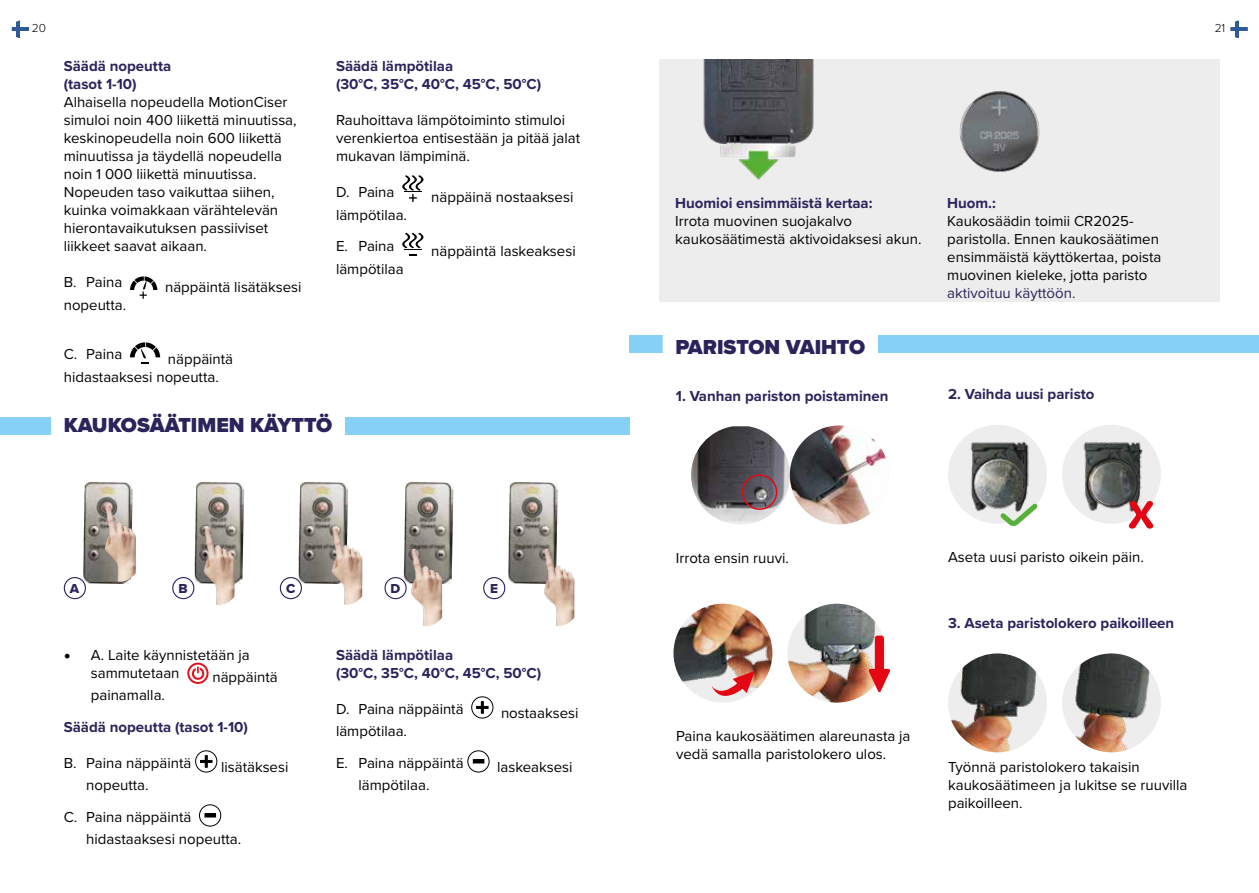
<style>
.page{position:relative;width:1259px;height:893px;background:#fff}
.page>*{position:absolute;margin:0;border:0;box-sizing:border-box;transform-origin:0 0}
.t1{font:900 21px "Proxima Nova";color:#2a245b}
.t2{font:15px/18px "Proxima Nova";color:#000}
.t3{font:15px/18px "Proxima Nova";color:#020203}
.t4{font:700 15px/18px "Proxima Nova";color:#2a245b}
.t5{font:15px "Proxima Nova";color:#2a245b}
.t6{font:13.5px "Proxima Nova Extrabld";color:#2a245b}
.t7{font:300 12px "Proxima Nova";color:#000}
.s1{font-family:"Minion Pro";font-size:18px}
</style>
<div class="page">
<img style="left:83px;top:482px;width:50px;height:102px">
<img style="left:105px;top:504px;width:31px;height:78px">
<img style="left:195px;top:482px;width:49px;height:102px">
<img style="left:203px;top:528px;width:31px;height:77px">
<img style="left:298px;top:482px;width:50px;height:102px">
<img style="left:331px;top:528px;width:31px;height:77px">
<img style="left:404px;top:482px;width:49px;height:102px">
<img style="left:411px;top:549px;width:31px;height:77px">
<img style="left:508px;top:482px;width:50px;height:102px">
<img style="left:543px;top:549px;width:31px;height:77px">
<div style="left:0;top:417px;width:629px;height:18px;background:#86d0f5"></div>
<div style="left:51px;top:412px;width:294px;height:24px;background:#fff"></div>
<svg style="left:187px;top:663px;width:22px;height:21px"></svg>
<svg style="left:195px;top:750px;width:23px;height:23px"></svg>
<div style="left:199px;top:804px;width:22px;height:22px;border:1px solid #000;border-radius:50%"></div>
<div style="left:205px;top:813px;width:11px;height:4px;border:1px solid #000"></div>
<svg style="left:471px;top:696px;width:22px;height:23px"></svg>
<div style="left:467px;top:750px;width:22px;height:22px;border:1px solid #000;border-radius:50%"></div>
<div style="left:473px;top:759px;width:11px;height:4px;border:1px solid #000"></div>
<div style="left:64px;top:578px;width:21px;height:21px;background:#fff;border-radius:50%"></div>
<div style="left:64px;top:577px;width:22px;height:22px;border:1px solid #2a245b;border-radius:50%"></div>
<div style="left:172px;top:577px;width:22px;height:22px;border:1px solid #2a245b;border-radius:50%"></div>
<div style="left:280px;top:578px;width:21px;height:21px;background:#fff;border-radius:50%"></div>
<div style="left:280px;top:577px;width:22px;height:22px;border:1px solid #2a245b;border-radius:50%"></div>
<div style="left:385px;top:578px;width:21px;height:21px;background:#fff;border-radius:50%"></div>
<div style="left:384px;top:577px;width:23px;height:22px;border:1px solid #2a245b;border-radius:50%"></div>
<div style="left:483px;top:577px;width:22px;height:22px;border:1px solid #2a245b;border-radius:50%"></div>
<svg style="left:130px;top:276px;width:27px;height:23px"></svg>
<svg style="left:130px;top:342px;width:30px;height:22px"></svg>
<svg style="left:402px;top:175px;width:21px;height:27px"></svg>
<svg style="left:402px;top:233px;width:21px;height:23px"></svg>
<div style="left:629px;top:335px;width:630px;height:18px;background:#86d0f5"></div>
<div style="left:662px;top:334px;width:216px;height:24px;background:#fff"></div>
<img style="left:673px;top:604px;width:99px;height:99px;border-radius:49px">
<img style="left:787px;top:604px;width:99px;height:99px;border-radius:49px">
<svg style="left:711px;top:671px;width:44px;height:32px"></svg>
<svg style="left:868px;top:636px;width:22px;height:56px"></svg>
<img style="left:948px;top:426px;width:99px;height:98px">
<img style="left:1062px;top:425px;width:99px;height:99px;border-radius:49px">
<svg style="left:996px;top:499px;width:46px;height:27px"></svg>
<svg style="left:1128px;top:501px;width:26px;height:28px"></svg>
<img style="left:950px;top:653px;width:97px;height:99px">
<img style="left:1062px;top:653px;width:99px;height:99px;border-radius:49px">
<img style="left:691px;top:426px;width:99px;height:95px">
<div style="left:742px;top:474px;width:35px;height:36px;border:2px solid #e30613;border-radius:50%"></div>
<img style="left:790px;top:425px;width:98px;height:99px;border-radius:49px">
<div style="left:659px;top:60px;width:560px;height:242px;background:#ededed"></div>
<img style="left:703px;top:60px;width:111px;height:120px">
<img style="left:959px;top:91px;width:81px;height:81px">
<svg style="left:1230px;top:21px;width:17px;height:17px"></svg>
<svg style="left:1234px;top:21px;width:4px;height:17px"></svg>
<hr style="left:1230px;top:28px;width:17px;height:3px;background:#2c5b97">
<hr style="left:16px;top:21px;width:4px;height:17px;background:#2c5b97">
<hr style="left:12px;top:28px;width:17px;height:3px;background:#2c5b97">
<p class="t7" style="left:32px;top:19px;width:16px">20</p>
<p class="t7" style="left:1214px;top:19px;width:12px">21</p>
<p class="t4" style="left:64px;top:57px;width:109px">Säädä nopeutta (tasot 1-10)</p>
<p class="t3" style="left:64px;top:93px;width:234px">Alhaisella nopeudella MotionCiser simuloi noin 400 liikettä minuutissa, keskinopeudella noin 600 liikettä minuutissa ja täydellä nopeudella noin 1 000 liikettä minuutissa.<br>Nopeuden taso vaikuttaa siihen, kuinka voimakkaan värähtelevän hierontavaikutuksen passiiviset</p>
<p class="t2" style="left:64px;top:237px;width:145px">liikkeet saavat aikaan.</p>
<p class="t2" style="left:64px;top:273px;width:60px">B. Paina</p>
<p class="t2" style="left:165px;top:277px;width:138px">näppäintä lisätäksesi</p>
<p class="t2" style="left:64px;top:295px;width:64px">nopeutta.</p>
<p class="t2" style="left:64px;top:345px;width:60px">C. Paina</p>
<p class="t2" style="left:64px;top:349px;width:171px;text-indent:104px">näppäintä hidastaaksesi nopeutta.</p>
<p class="t4" style="left:336px;top:57px;width:207px">Säädä lämpötilaa<br>(30°C, 35°C, 40°C, 45°C, 50°C)</p>
<p class="t2" style="left:336px;top:111px;width:246px">Rauhoittava lämpötoiminto stimuloi verenkiertoa entisestään ja pitää jalat mukavan lämpiminä.</p>
<p class="t2" style="left:336px;top:183px;width:60px">D. Paina</p>
<p class="t2" style="left:431px;top:187px;width:144px">näppäinä nostaaksesi</p>
<p class="t2" style="left:336px;top:198px;width:73px;line-height:31.5px">lämpötilaa.<br>E. Paina</p>
<p class="t2" style="left:431px;top:241px;width:146px">näppäintä laskeaksesi</p>
<p class="t2" style="left:336px;top:259px;width:69px">lämpötilaa</p>
<h1 class="t1" style="left:64px;top:409px;width:270px">KAUKOSÄÄTIMEN KÄYTTÖ</h1>
<p class="t6" style="left:70px;top:578px;width:11px">A</p>
<p class="t6" style="left:178px;top:578px;width:11px">B</p>
<p class="t6" style="left:286px;top:578px;width:11px">C</p>
<p class="t6" style="left:390px;top:578px;width:11px">D</p>
<p class="t6" style="left:490px;top:578px;width:9px">E</p>
<p class="t2" style="left:91px;top:645px;width:160px;text-indent:-27px"><span class="s1">•</span> A. Laite käynnistetään ja sammutetaan</p>
<p class="t2" style="left:212px;top:668px;width:67px">näppäintä</p>
<p class="t2" style="left:91px;top:686px;width:76px">painamalla.</p>
<p class="t4" style="left:64px;top:718px;width:186px">Säädä nopeutta (tasot 1-10)</p>
<p class="t2" style="left:64px;top:753px;width:129px">B. Paina näppäintä</p>
<p class="t2" style="left:221px;top:758px;width:69px">lisätäksesi</p>
<p class="t2" style="left:64px;top:769px;width:129px;line-height:31.5px;text-indent:22px">nopeutta.<br>C. Paina näppäintä</p>
<p class="t2" style="left:86px;top:830px;width:156px">hidastaaksesi nopeutta.</p>
<p class="t4" style="left:336px;top:646px;width:207px">Säädä lämpötilaa<br>(30°C, 35°C, 40°C, 45°C, 50°C)</p>
<p class="t2" style="left:336px;top:699px;width:129px">D. Paina näppäintä</p>
<p class="t2" style="left:501px;top:704px;width:79px">nostaaksesi</p>
<p class="t2" style="left:336px;top:715px;width:129px;line-height:31.5px">lämpötilaa.<br>E. Paina näppäintä</p>
<p class="t2" style="left:497px;top:758px;width:77px">laskeaksesi</p>
<p class="t2" style="left:358px;top:776px;width:73px">lämpötilaa.</p>
<p class="t4" style="left:675px;top:194px;width:199px">Huomioi ensimmäistä kertaa:</p>
<p class="t3" style="left:675px;top:212px;width:248px">Irrota muovinen suojakalvo kaukosäätimestä aktivoidaksesi akun.</p>
<h1 class="t1" style="left:675px;top:331px;width:191px">PARISTON VAIHTO</h1>
<p class="t4" style="left:676px;top:387px;width:214px">1. Vanhan pariston poistaminen</p>
<p class="t4" style="left:947px;top:194px;width:50px">Huom.:</p>
<p class="t3" style="left:947px;top:212px;width:216px">Kaukosäädin toimii CR2025- paristolla. Ennen kaukosäätimen ensimmäistä käyttökertaa, poista muovinen kieleke, jotta paristo</p>
<p class="t5" style="left:947px;top:282px;width:130px">aktivoituu käyttöön.</p>
<p class="t4" style="left:948px;top:385px;width:148px">2. Vaihda uusi paristo</p>
<p class="t2" style="left:676px;top:549px;width:115px">Irrota ensin ruuvi.</p>
<p class="t2" style="left:948px;top:547px;width:197px">Aseta uusi paristo oikein päin.</p>
<p class="t4" style="left:948px;top:614px;width:228px">3. Aseta paristolokero paikoilleen</p>
<p class="t2" style="left:676px;top:726px;width:236px">Paina kaukosäätimen alareunasta ja vedä samalla paristolokero ulos.</p>
<p class="t2" style="left:948px;top:757px;width:241px">Työnnä paristolokero takaisin kaukosäätimeen ja lukitse se ruuvilla paikoilleen.</p>
</div>
